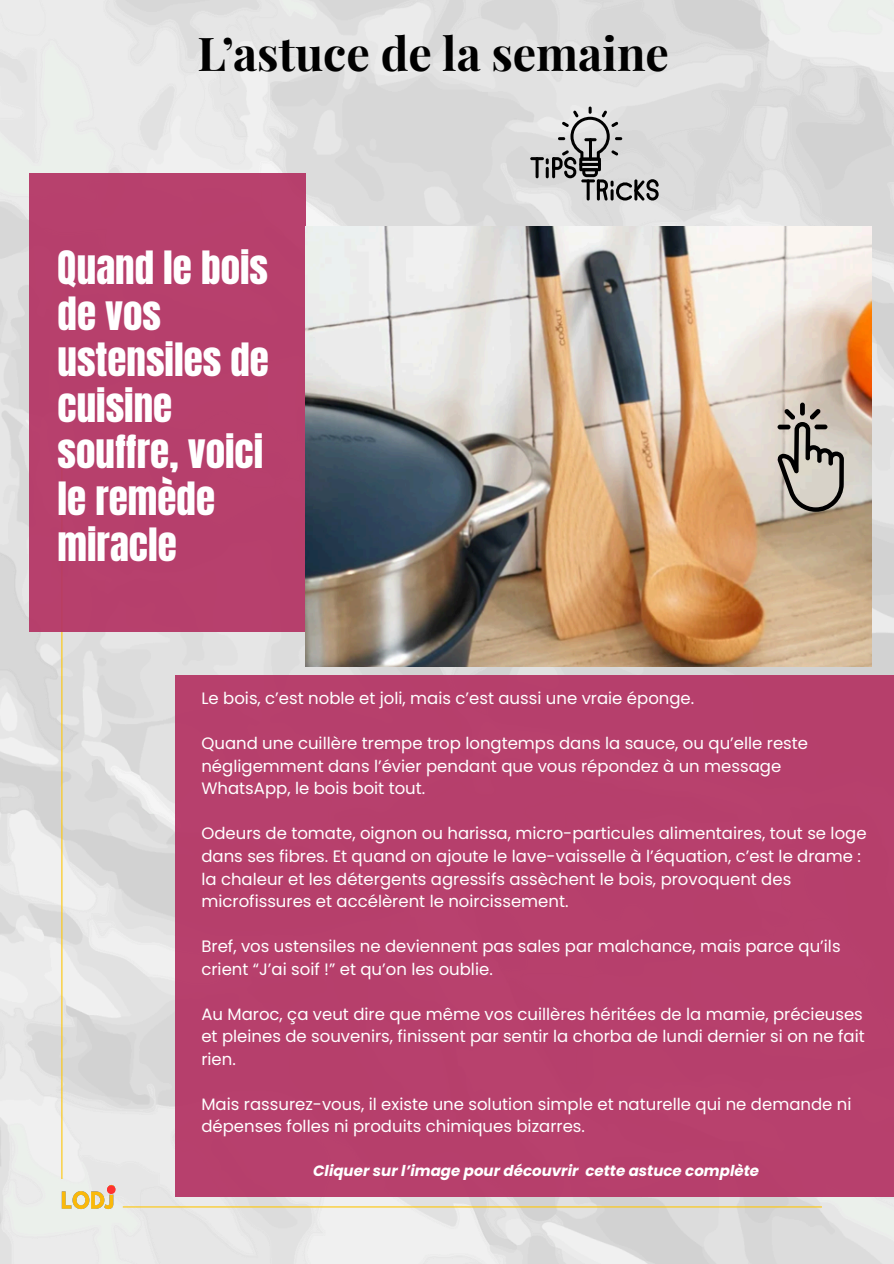
<style>
.page{position:relative;width:894px;height:1264px;background:#fff}
.page>*{position:absolute;margin:0;border:0;box-sizing:border-box;transform-origin:0 0}
.t1{font:700 46.5px "Playfair Display";color:#000}
.t2{font:39px/46.2px "Anton";color:#fff}
.t3{font:16.5px/22.5px "Poppins";color:#fff}
.t4{font:italic 700 15px "Poppins";color:#fff}
</style>
<div class="page">
<img style="left:0;top:0;width:893px;height:1263px">
<hr style="left:123px;top:1206px;width:698px;height:1px;background:#fec70b">
<hr style="left:61px;top:467px;width:1px;height:711px;background:#fec70b">
<div style="left:29px;top:173px;width:276px;height:459px;background:#b7406c"></div>
<img style="left:62px;top:1181px;width:54px;height:31px">
<div style="left:107px;top:1185px;width:8px;height:8px;background:#ff3131"></div>
<div style="left:176px;top:676px;width:717px;height:520px;background:#b7406c"></div>
<svg style="left:530px;top:106px;width:128px;height:94px;background:#b9b9b9"></svg>
<img style="left:305px;top:227px;width:565px;height:439px">
<svg style="left:799px;top:402px;width:5px;height:13px"></svg>
<svg style="left:777px;top:409px;width:66px;height:103px;background:#a49e96"></svg>
<h1 class="t1" style="left:197px;top:20px;width:473px">L’astuce de la semaine</h1>
<h2 class="t2" style="left:58px;top:245px;width:213px">Quand le bois de vos ustensiles de cuisine souffre, voici le remède miracle</h2>
<p class="t3" style="left:201px;top:687px;width:494px">Le bois, c’est noble et joli, mais c’est aussi une vraie éponge.</p>
<p class="t3" style="left:201px;top:732px;width:608px">Quand une cuillère trempe trop longtemps dans la sauce, ou qu’elle reste négligemment dans l’évier pendant que vous répondez à un message<br>WhatsApp, le bois boit tout.</p>
<p class="t3" style="left:201px;top:822px;width:666px">Odeurs de tomate, oignon ou harissa, micro-particules alimentaires, tout se loge dans ses fibres. Et quand on ajoute le lave-vaisselle à l’équation, c’est le drame : la chaleur et les détergents agressifs assèchent le bois, provoquent des microfissures et accélèrent le noircissement.</p>
<p class="t3" style="left:201px;top:935px;width:640px">Bref, vos ustensiles ne deviennent pas sales par malchance, mais parce qu’ils crient “J’ai soif !” et qu’on les oublie.</p>
<p class="t3" style="left:201px;top:1002px;width:664px;text-align:justify">Au Maroc, ça veut dire que même vos cuillères héritées de la mamie, précieuses et pleines de souvenirs, finissent par sentir la chorba de lundi dernier si on ne fait rien.</p>
<p class="t3" style="left:201px;top:1092px;width:651px">Mais rassurez-vous, il existe une solution simple et naturelle qui ne demande ni dépenses folles ni produits chimiques bizarres.</p>
<p class="t4" style="left:313px;top:1160px;width:447px">Cliquer sur l’image pour découvrir cette astuce complète</p>
</div>
